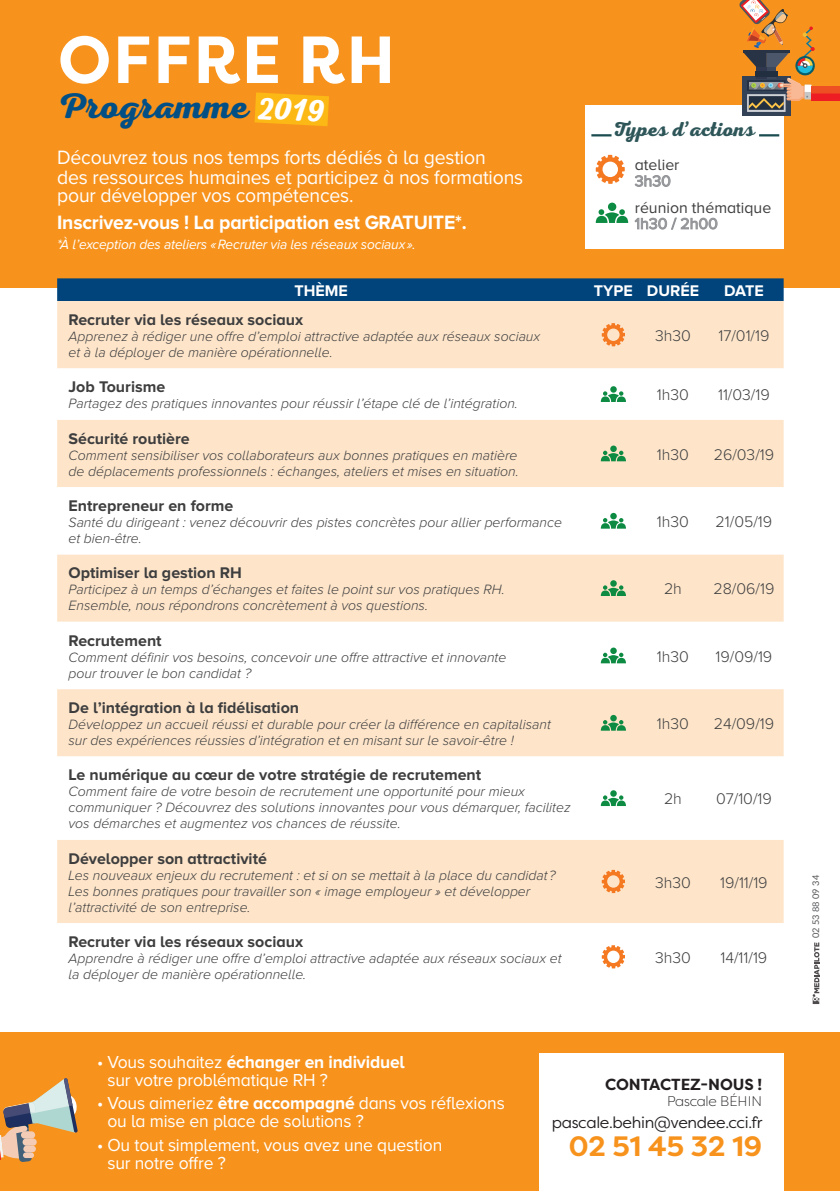
<style>
.page{position:relative;width:840px;height:1191px;background:#fff}
.page>*{position:absolute;margin:0;border:0;box-sizing:border-box;transform-origin:0 0}
.t1{font:700 66.4px "Filson Pro";letter-spacing:.02em;color:#fff}
.t2{font:700 36px "Nexa Script";color:#014f85}
.t3{font:700 32.4px "Nexa Script";color:#fff}
.t4{font:700 28px "Filson Pro";color:#f7931d}
.t5{font:700 20.4px "Nexa Script";color:#2e5659}
.t6{font:20px/20px "Proxima Nova A";letter-spacing:-.01em;color:#fff}
.t7{font:700 20px "Proxima Nova A";letter-spacing:-.01em;color:#fff}
.t8{font:18px/18px "Proxima Nova A";letter-spacing:-.01em;color:#fff}
.t9{font:700 16px "Proxima Nova A";color:#3e3e3f}
.t10{font:300 16px "Proxima Nova A";color:#3e3e3f}
.t11{font:16px "Filson Pro";letter-spacing:-.02em;color:#231f20}
.t12{font:700 16px "Proxima Nova A";color:#fff}
.t13{font:700 16px "Filson Pro";color:#231f20}
.t14{font:15.8px "Proxima Nova A";color:#3e3e3f}
.t15{font:15.8px "Proxima Nova A";color:#939598}
.t16{font:italic 300 14px/16px "Proxima Nova A";color:#3e3e3f}
.t17{font:italic 14px "Proxima Nova A";letter-spacing:-.01em;color:#fff}
.t18{font:300 14px "Filson Pro";letter-spacing:-.02em;color:#231f20}
.indicateur_Chapeau{font:9.2px "Lato";color:#57585a}
.s1{font-weight:700}
</style>
<div class="page">
<div style="left:0;top:1032px;width:839px;height:159px;background:#f7931d"></div>
<div style="left:539px;top:1053px;width:243px;height:138px;background:#fff"></div>
<div style="left:0;top:0;width:839px;height:287px;background:#f7931d"></div>
<div style="left:585px;top:105px;width:198px;height:144px;background:#fff"></div>
<div style="left:57px;top:278px;width:726px;height:23px;background:#00447b"></div>
<div style="left:57px;top:301px;width:726px;height:67px;background:#fee5ca"></div>
<svg style="left:57px;top:386px;width:726px;height:537px;fill:#fee5ca"></svg>
<svg style="left:601px;top:323px;width:23px;height:23px"></svg>
<div style="left:610px;top:386px;width:6px;height:7px;background:#0d8b43;border-radius:50%"></div>
<svg style="left:600px;top:391px;width:25px;height:11px"></svg>
<div style="left:610px;top:445px;width:6px;height:7px;background:#0d8b43;border-radius:50%"></div>
<svg style="left:600px;top:451px;width:25px;height:10px"></svg>
<svg style="left:600px;top:513px;width:25px;height:15px"></svg>
<div style="left:610px;top:580px;width:6px;height:7px;background:#0d8b43;border-radius:50%"></div>
<svg style="left:600px;top:585px;width:25px;height:11px"></svg>
<div style="left:610px;top:647px;width:6px;height:7px;background:#0d8b43;border-radius:50%"></div>
<svg style="left:600px;top:652px;width:25px;height:11px"></svg>
<svg style="left:600px;top:715px;width:25px;height:15px"></svg>
<svg style="left:600px;top:790px;width:25px;height:16px"></svg>
<svg style="left:601px;top:870px;width:23px;height:23px"></svg>
<svg style="left:601px;top:945px;width:24px;height:24px"></svg>
<svg style="left:254px;top:92px;width:75px;height:34px;background:#fbb215"></svg>
<svg style="left:634px;top:175px;width:36px;height:12px"></svg>
<svg style="left:634px;top:217px;width:83px;height:13px"></svg>
<div style="left:607px;top:203px;width:9px;height:8px;background:#0d8b43;border-radius:50%"></div>
<svg style="left:595px;top:209px;width:32px;height:14px"></svg>
<svg style="left:595px;top:155px;width:29px;height:29px"></svg>
<hr style="left:591px;top:134px;width:20px;height:2px;background:#1b4c4f">
<hr style="left:758px;top:134px;width:20px;height:2px;background:#1b4c4f">
<div style="left:741px;top:76px;width:49px;height:39px;background:#344257"></div>
<svg style="left:739px;top:0;width:100px;height:112px"></svg>
<svg style="left:0;top:1078px;width:78px;height:84px"></svg>
<svg style="left:812px;top:942px;width:6px;height:62px"></svg>
<p class="t1" style="left:58px;top:18px;width:339px">OFFRE RH</p>
<p class="t2" style="left:57px;top:85px;width:193px">Programme</p>
<p class="t3" style="left:259px;top:88px;width:69px;rotate:3deg">2019</p>
<p class="t6" style="left:57px;top:147px;width:467px">Découvrez tous nos temps forts dédiés à la gestion<br>des ressources humaines et participez à nos formations</p>
<p class="t6" style="left:57px;top:185px;width:298px">pour développer vos compétences.</p>
<p class="t7" style="left:57px;top:211px;width:411px">Inscrivez-vous ! La participation est GRATUITE*.</p>
<p class="t17" style="left:57px;top:236px;width:360px">*À l’exception des ateliers «Recruter via les réseaux sociaux».</p>
<p class="t5" style="left:612px;top:117px;width:143px">Types d’actions</p>
<p class="t14" style="left:634px;top:156px;width:46px">atelier</p>
<p class="t15" style="left:634px;top:172px;width:38px">3h30</p>
<p class="t14" style="left:634px;top:199px;width:138px">réunion thématique</p>
<p class="t15" style="left:634px;top:215px;width:85px">1h30 / 2h00</p>
<p class="t12" style="left:294px;top:282px;width:55px">THÈME</p>
<p class="t12" style="left:593px;top:282px;width:40px">TYPE</p>
<p class="t12" style="left:646px;top:282px;width:54px">DURÉE</p>
<p class="t12" style="left:723px;top:282px;width:41px">DATE</p>
<p class="t9" style="left:68px;top:310px;width:236px">Recruter via les réseaux sociaux</p>
<p class="t16" style="left:68px;top:328px;width:473px">Apprenez à rédiger une offre d’emploi attractive adaptée aux réseaux sociaux et à la déployer de manière opérationnelle.</p>
<p class="t10" style="left:654px;top:327px;width:37px">3h30</p>
<p class="t10" style="left:718px;top:327px;width:52px">17/01/19</p>
<p class="t9" style="left:68px;top:378px;width:98px">Job Tourisme</p>
<p class="t16" style="left:68px;top:395px;width:450px">Partagez des pratiques innovantes pour réussir l’étape clé de l’intégration.</p>
<p class="t10" style="left:656px;top:386px;width:33px">1h30</p>
<p class="t10" style="left:717px;top:386px;width:53px">11/03/19</p>
<p class="t9" style="left:68px;top:429px;width:123px">Sécurité routière</p>
<p class="t16" style="left:68px;top:447px;width:451px">Comment sensibiliser vos collaborateurs aux bonnes pratiques en matière de déplacements professionnels : échanges, ateliers et mises en situation.</p>
<p class="t10" style="left:656px;top:445px;width:33px">1h30</p>
<p class="t10" style="left:713px;top:445px;width:62px">26/03/19</p>
<p class="t9" style="left:68px;top:496px;width:166px">Entrepreneur en forme</p>
<p class="t16" style="left:68px;top:514px;width:494px">Santé du dirigeant : venez découvrir des pistes concrètes pour allier performance et bien-être.</p>
<p class="t10" style="left:656px;top:513px;width:33px">1h30</p>
<p class="t10" style="left:715px;top:513px;width:58px">21/05/19</p>
<p class="t9" style="left:68px;top:564px;width:175px">Optimiser la gestion RH</p>
<p class="t16" style="left:68px;top:581px;width:437px">Participez à un temps d’échanges et faites le point sur vos pratiques RH.</p>
<p class="t16" style="left:68px;top:597px;width:361px">Ensemble, nous répondrons concrètement à vos questions.</p>
<p class="t10" style="left:663px;top:580px;width:19px">2h</p>
<p class="t10" style="left:713px;top:580px;width:62px">28/06/19</p>
<p class="t9" style="left:68px;top:631px;width:95px">Recrutement</p>
<p class="t16" style="left:68px;top:649px;width:439px">Comment définir vos besoins, concevoir une offre attractive et innovante pour trouver le bon candidat ?</p>
<p class="t10" style="left:656px;top:647px;width:33px">1h30</p>
<p class="t10" style="left:715px;top:647px;width:58px">19/09/19</p>
<p class="t9" style="left:68px;top:698px;width:232px">De l’intégration à la fidélisation</p>
<p class="t16" style="left:68px;top:716px;width:483px">Développez un accueil réussi et durable pour créer la différence en capitalisant sur des expériences réussies d’intégration et en misant sur le savoir-être !</p>
<p class="t10" style="left:656px;top:715px;width:33px">1h30</p>
<p class="t10" style="left:713px;top:715px;width:62px">24/09/19</p>
<p class="t9" style="left:68px;top:766px;width:414px">Le numérique au cœur de votre stratégie de recrutement</p>
<p class="t16" style="left:68px;top:783px;width:503px">Comment faire de votre besoin de recrutement une opportunité pour mieux communiquer ? Découvrez des solutions innovantes pour vous démarquer, facilitez vos démarches et augmentez vos chances de réussite.</p>
<p class="t10" style="left:663px;top:790px;width:19px">2h</p>
<p class="t10" style="left:715px;top:790px;width:57px">07/10/19</p>
<p class="t9" style="left:68px;top:849px;width:200px">Développer son attractivité</p>
<p class="t16" style="left:68px;top:867px;width:488px">Les nouveaux enjeux du recrutement : et si on se mettait à la place du candidat ?<br>Les bonnes pratiques pour travailler son « image employeur » et développer l’attractivité de son entreprise.</p>
<p class="t10" style="left:654px;top:873px;width:37px">3h30</p>
<p class="t10" style="left:719px;top:873px;width:49px">19/11/19</p>
<p class="t9" style="left:68px;top:932px;width:236px">Recruter via les réseaux sociaux</p>
<p class="t16" style="left:68px;top:950px;width:494px">Apprendre à rédiger une offre d’emploi attractive adaptée aux réseaux sociaux et la déployer de manière opérationnelle.</p>
<p class="t10" style="left:654px;top:949px;width:37px">3h30</p>
<p class="t10" style="left:720px;top:949px;width:48px">14/11/19</p>
<p class="t8" style="left:107px;top:1052px;width:298px;text-indent:-10px">• Vous souhaitez <span class="s1">échanger en individuel </span>sur votre problématique RH ?</p>
<p class="t8" style="left:107px;top:1094px;width:398px;text-indent:-10px">• Vous aimeriez <span class="s1">être accompagné</span> dans vos réflexions ou la mise en place de solutions ?</p>
<p class="t8" style="left:107px;top:1135px;width:336px;text-indent:-10px">• Ou tout simplement, vous avez une question sur notre offre ?</p>
<p class="t13" style="left:604px;top:1074px;width:158px">CONTACTEZ-NOUS !</p>
<p class="t18" style="left:667px;top:1092px;width:96px">Pascale BÉHIN</p>
<p class="t11" style="left:551px;top:1112px;width:212px">pascale.behin@vendee.cci.fr</p>
<p class="t4" style="left:568px;top:1128px;width:195px">02 51 45 32 19</p>
<p class="indicateur_Chapeau" style="left:808px;top:938px;width:64px;rotate:-90deg">02 53 88 09 34</p>
</div>
